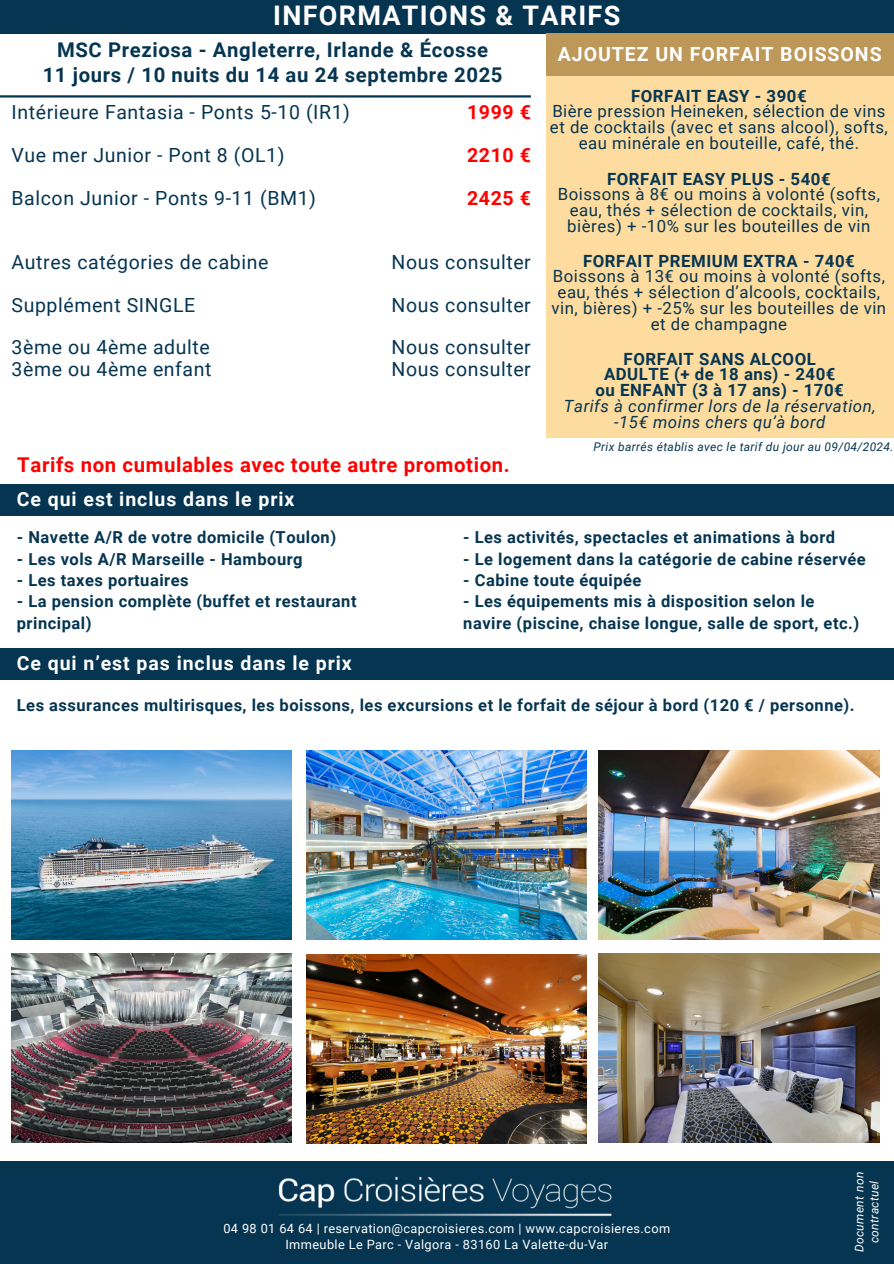
<style>
.page{position:relative;width:894px;height:1264px;background:#fff}
.page>*{position:absolute;margin:0;border:0;box-sizing:border-box;transform-origin:0 0}
.t1{font:700 27px "Roboto";letter-spacing:.05em;color:#fff}
.t2{font:700 20.4px "Roboto";letter-spacing:.03em;color:#f00}
.t3{font:700 20.25px/25px "Roboto";letter-spacing:.03em;color:#063551;text-align:center}
.t4{font:19.5px/21.3px "Roboto";letter-spacing:.03em;color:#063551}
.t5{font:700 19.5px "Roboto";letter-spacing:.05em;color:#fff}
.t6{font:700 19.5px "Roboto";letter-spacing:.03em;color:#f00}
.t7{font:16.8px/15.8px "Roboto";letter-spacing:.03em;color:#063551;text-align:center}
.t8{font:700 16.8px/15.8px "Roboto";letter-spacing:.03em;color:#063551;text-align:center}
.t9{font:700 16.5px/21.3px "Roboto";letter-spacing:.03em;color:#063551}
.t10{font:12.75px/15.9px "Roboto";letter-spacing:.03em;color:#fff;text-align:center}
.t11{font:italic 12px "Roboto";letter-spacing:.03em;color:#063551}
.t12{font:italic 12px "Roboto";letter-spacing:.03em;color:#fff}
.s1{font-weight:700}
.s2{font-weight:400;font-style:italic}
</style>
<div class="page">
<div style="left:0;top:1160px;width:893px;height:103px;background:#063551"></div>
<div style="left:0;top:648px;width:893px;height:32px;background:#063551"></div>
<div style="left:0;top:484px;width:893px;height:32px;background:#063551"></div>
<div style="left:0;top:0;width:893px;height:33px;background:#063551"></div>
<img style="left:260px;top:1160px;width:369px;height:57px">
<hr style="left:0;top:95px;width:530px;height:2px;background:#063551">
<img style="left:12px;top:750px;width:280px;height:189px">
<img style="left:12px;top:953px;width:280px;height:189px">
<img style="left:306px;top:750px;width:280px;height:189px">
<img style="left:306px;top:954px;width:280px;height:189px">
<img style="left:598px;top:750px;width:281px;height:189px">
<img style="left:598px;top:953px;width:281px;height:189px">
<div style="left:545px;top:33px;width:348px;height:43px;background:#be9858"></div>
<div style="left:545px;top:76px;width:348px;height:362px;background:#fedb9f"></div>
<h3 class="t1" style="left:273px;top:0;width:348px">INFORMATIONS &amp; TARIFS</h3>
<h4 class="t3" style="left:43px;top:37px;width:461px">MSC Preziosa - Angleterre, Irlande &amp; Écosse<br>11 jours / 10 nuits du 14 au 24 septembre 2025</h4>
<p class="t5" style="left:557px;top:42px;width:325px">AJOUTEZ UN FORFAIT BOISSONS</p>
<p class="t7" style="left:549px;top:88px;width:339px"><span class="s1">FORFAIT EASY - 390€<br></span>Bière pression Heineken, sélection de vins et de cocktails (avec et sans alcool), softs, eau minérale en bouteille, café, thé.</p>
<p class="t7" style="left:557px;top:171px;width:324px"><span class="s1">FORFAIT EASY PLUS - 540€<br></span>Boissons à 8€ ou moins à volonté (softs, eau, thés + sélection de cocktails, vin, bières) + -10% sur les bouteilles de vin</p>
<p class="t7" style="left:551px;top:253px;width:336px"><span class="s1">FORFAIT PREMIUM EXTRA - 740€ </span>Boissons à 13€ ou moins à volonté (softs, eau, thés + sélection d’alcools, cocktails, vin, bières) + -25% sur les bouteilles de vin et de champagne</p>
<p class="t8" style="left:563px;top:351px;width:313px">FORFAIT SANS ALCOOL<br>ADULTE (+ de 18 ans) - 240€<br>ou ENFANT (3 à 17 ans) - 170€<br><span class="s2">Tarifs à confirmer lors de la réservation, -15€ moins chers qu’à bord</span></p>
<h2 class="t4" style="left:12px;top:102px;width:340px">Intérieure Fantasia - Ponts 5-10 (IR1)</h2>
<h6 class="t4" style="left:12px;top:145px;width:274px">Vue mer Junior - Pont 8 (OL1)</h6>
<h6 class="t4" style="left:12px;top:187px;width:306px">Balcon Junior - Ponts 9-11 (BM1)</h6>
<p class="t6" style="left:467px;top:101px;width:65px">1999 €</p>
<h3 class="t6" style="left:467px;top:144px;width:65px">2210 €</h3>
<h5 class="t6" style="left:467px;top:187px;width:65px">2425 €</h5>
<h6 class="t4" style="left:12px;top:251px;width:258px">Autres catégories de cabine</h6>
<h6 class="t4" style="left:12px;top:294px;width:185px">Supplément SINGLE</h6>
<h3 class="t4" style="left:12px;top:337px;width:201px">3ème ou 4ème adulte<br>3ème ou 4ème enfant</h3>
<p class="t4" style="left:391px;top:241px;width:141px;line-height:42.8px">Nous consulter<br>Nous consulter</p>
<h5 class="t4" style="left:391px;top:337px;width:141px">Nous consulter</h5>
<h3 class="t4" style="left:391px;top:358px;width:141px">Nous consulter</h3>
<h4 class="t2" style="left:17px;top:452px;width:494px">Tarifs non cumulables avec toute autre promotion.</h4>
<h4 class="t5" style="left:17px;top:488px;width:279px">Ce qui est inclus dans le prix</h4>
<h4 class="t11" style="left:593px;top:440px;width:301px">Prix barrés établis avec le tarif du jour au 09/04/2024.</h4>
<h4 class="t9" style="left:17px;top:527px;width:321px">- Navette A/R de votre domicile (Toulon)</h4>
<h4 class="t9" style="left:17px;top:548px;width:287px">- Les vols A/R Marseille - Hambourg</h4>
<h4 class="t9" style="left:17px;top:569px;width:173px">- Les taxes portuaires</h4>
<h3 class="t9" style="left:17px;top:591px;width:341px">- La pension complète (buffet et restaurant principal)</h3>
<h4 class="t5" style="left:17px;top:652px;width:336px">Ce qui n’est pas inclus dans le prix</h4>
<h3 class="t9" style="left:463px;top:527px;width:373px">- Les activités, spectacles et animations à bord</h3>
<h3 class="t9" style="left:463px;top:548px;width:404px">- Le logement dans la catégorie de cabine réservée</h3>
<h3 class="t9" style="left:463px;top:569px;width:180px">- Cabine toute équipée</h3>
<h3 class="t9" style="left:463px;top:591px;width:397px">- Les équipements mis à disposition selon le navire (piscine, chaise longue, salle de sport, etc.)</h3>
<h3 class="t9" style="left:17px;top:695px;width:839px">Les assurances multirisques, les boissons, les excursions et le forfait de séjour à bord (120 € / personne).</h3>
<h4 class="t10" style="left:223px;top:1220px;width:448px">04 98 01 64 64 | reservation@capcroisieres.com | www.capcroisieres.com<br>Immeuble Le Parc - Valgora - 83160 La Valette-du-Var</h4>
<h4 class="t12" style="left:852px;top:1252px;width:82px;rotate:-90deg">Document non</h4>
<h4 class="t12" style="left:867px;top:1243px;width:64px;rotate:-90deg">contractuel</h4>
</div>
